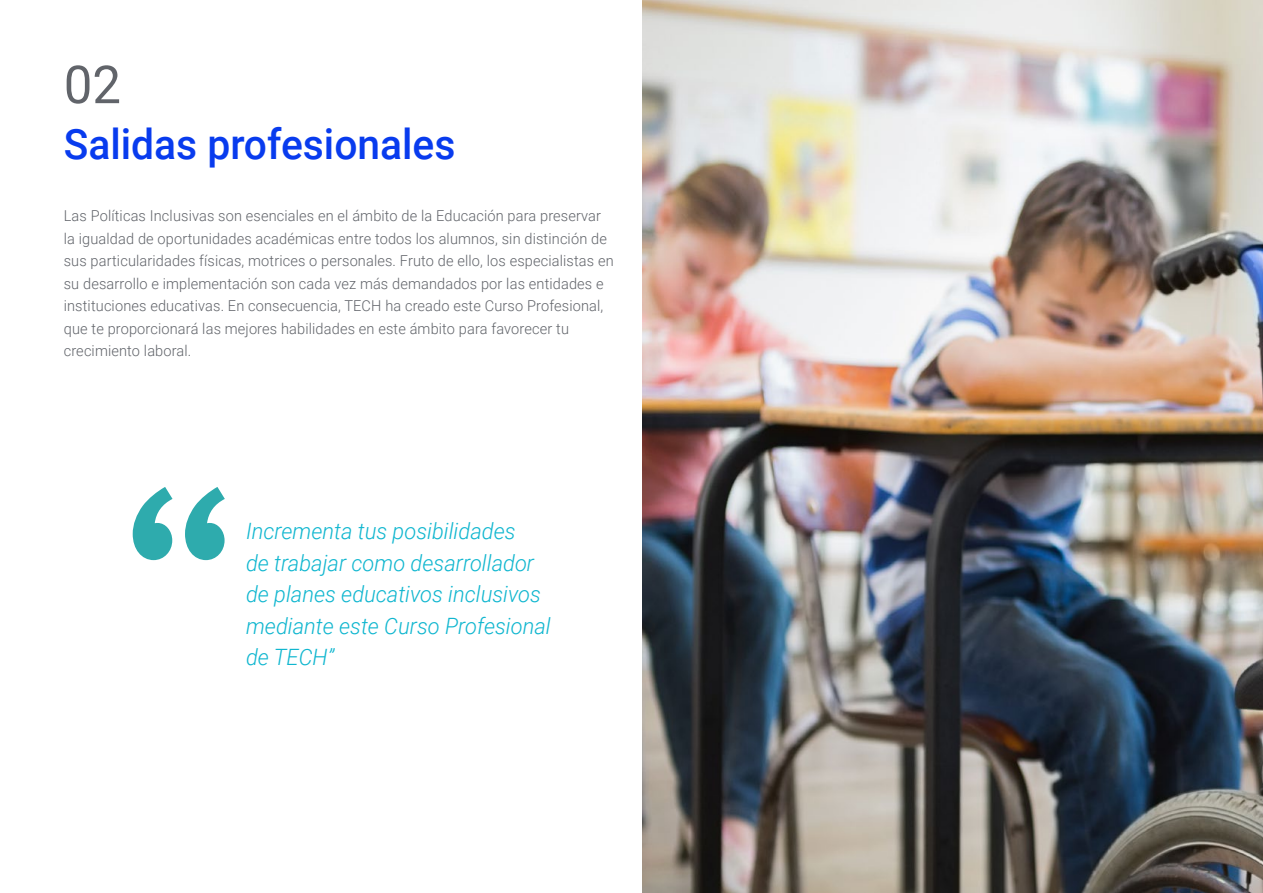
<style>
.page{position:relative;width:1263px;height:893px;background:#fff}
.page>*{position:absolute;margin:0;border:0;box-sizing:border-box;transform-origin:0 0}
.t1{font:52.5px "Roboto";color:#61646a}
.t2{font:500 42px "Roboto";color:#083bee}
.t3{font:italic 300 22.5px/31.5px "Roboto";color:#0fb6cf}
.t4{font:300 15px/22.5px "Roboto";letter-spacing:.01em;color:#61646a}
</style>
<div class="page">
<img style="left:642px;top:0;width:621px;height:893px">
<svg style="left:133px;top:487px;width:92px;height:73px"></svg>
<h1 class="t1" style="left:64px;top:48px;width:59px">02</h1>
<h2 class="t2" style="left:64px;top:115px;width:393px">Salidas profesionales</h2>
<p class="t4" style="left:64px;top:204px;width:551px">Las Políticas Inclusivas son esenciales en el ámbito de la Educación para preservar la igualdad de oportunidades académicas entre todos los alumnos, sin distinción de sus particularidades físicas, motrices o personales. Fruto de ello, los especialistas en su desarrollo e implementación son cada vez más demandados por las entidades e instituciones educativas. En consecuencia, TECH ha creado este Curso Profesional, que te proporcionará las mejores habilidades en este ámbito para favorecer tu crecimiento laboral.</p>
<h3 class="t3" style="left:246px;top:515px;width:306px">Incrementa tus posibilidades<br>de trabajar como desarrollador de planes educativos inclusivos mediante este Curso Profesional de TECH”</h3>
</div>
